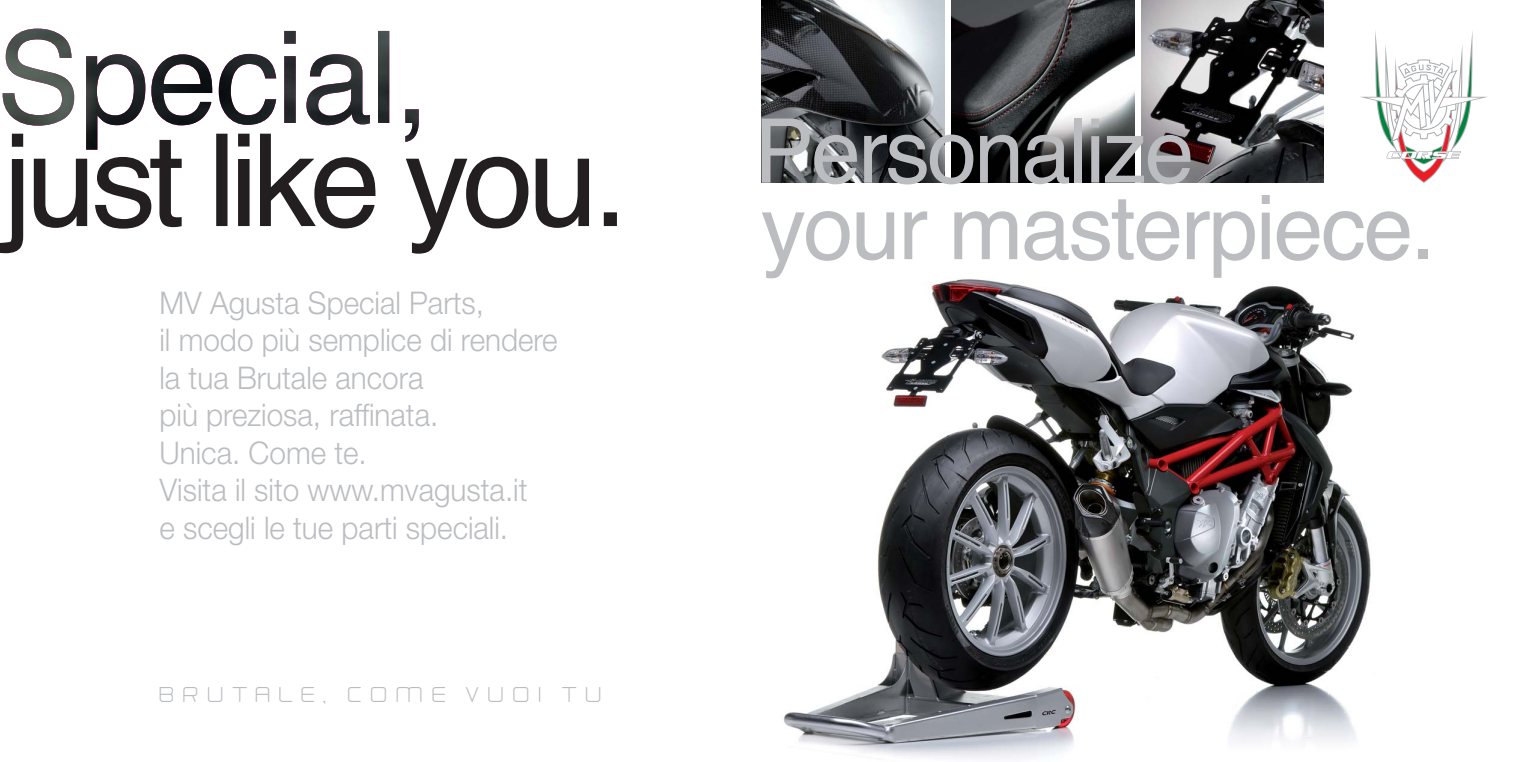
<style>
.page{position:relative;width:1524px;height:762px;background:#fff}
.page>*{position:absolute;margin:0;border:0;box-sizing:border-box;transform-origin:0 0}
.t1{font:89.38px/76.5px "Helvetica";letter-spacing:-.025em;color:#bbbdc0}
.t2{font:300 31.25px/37.5px "Helvetica Neue";color:#bbbdc0;scale:.95 1}
.t3{font:18.75px "Neogrey";letter-spacing:.485em;color:#bbbdc0}
</style>
<div class="page">
<img style="left:762px;top:176px;width:609px;height:583px">
<svg style="left:1359px;top:31px;width:129px;height:152px"></svg>
<img style="left:762px;top:0;width:182px;height:182px">
<img style="left:951px;top:0;width:183px;height:182px">
<img style="left:1141px;top:0;width:182px;height:182px">
<img style="left:3px;top:29px;width:416px;height:105px">
<svg style="left:0;top:134px;width:617px;height:120px"></svg>
<p class="t2" style="left:159px;top:287px;width:421px">MV Agusta Special Parts,<br>il modo più semplice di rendere la tua Brutale ancora<br>più preziosa, raffinata.<br>Unica. Come te.<br>Visita il sito www.mvagusta.it<br>e scegli le tue parti speciali.</p>
<p class="t3" style="left:160px;top:684px;width:444px">BRUTALE, COME VUOI TU</p>
<h1 class="t1" style="left:754px;top:122px;width:683px">Personalize<br>your masterpiece.</h1>
</div>
